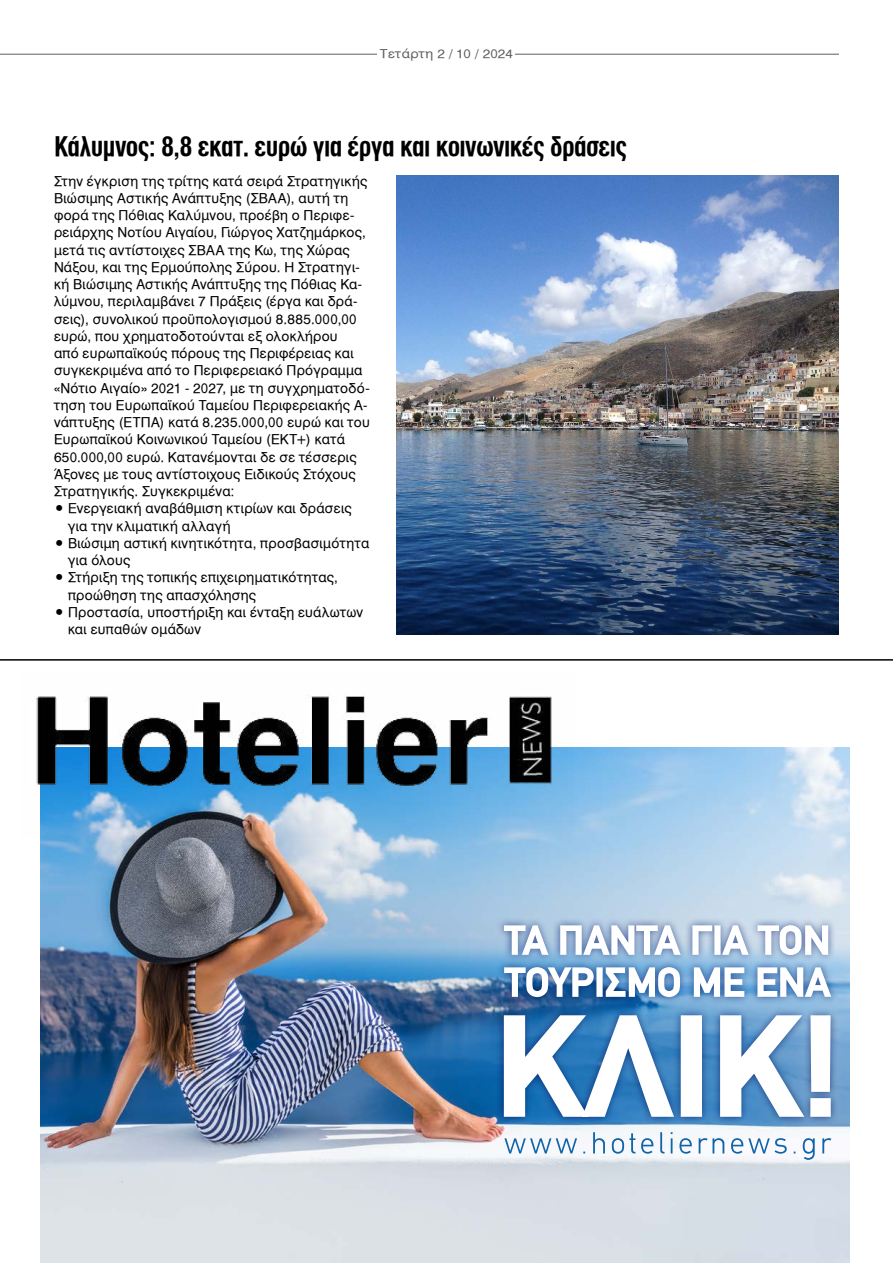
<style>
.page{position:relative;width:893px;height:1263px;background:#fff}
.page>*{position:absolute;margin:0;border:0;box-sizing:border-box;transform-origin:0 0}
.t1{font:27px "UB Helvetica Cond Bold";letter-spacing:-.025em;color:#000}
.t2{font:13.5px/17.2px "UB Helvetica";letter-spacing:.02em;color:#000}
.t3{font:12.15px "UB Helvetica";letter-spacing:.025em;color:#616060;scale:1.11 1}
</style>
<div class="page">
<hr style="left:0;top:659px;width:893px;height:2px;background:#000">
<img style="left:40px;top:747px;width:810px;height:516px">
<img style="left:35px;top:696px;width:540px;height:141px">
<svg style="left:504px;top:1132px;width:327px;height:28px"></svg>
<div style="left:496px;top:917px;width:343px;height:208px;background:#24418e;opacity:.75"></div>
<svg style="left:504px;top:1015px;width:327px;height:102px"></svg>
<svg style="left:504px;top:967px;width:327px;height:30px"></svg>
<svg style="left:504px;top:925px;width:324px;height:30px"></svg>
<img style="left:397px;top:175px;width:442px;height:459px">
<hr style="left:0;top:54px;width:839px;height:1px;background:#616060">
<div style="left:378px;top:48px;width:137px;height:10px;background:#fff"></div>
<p class="t3" style="left:380px;top:47px;width:121px">Τετάρτη 2 / 10 / 2024</p>
<h1 class="t1" style="left:54px;top:131px;width:575px">Κάλυμνος: 8,8 εκατ. ευρώ για έργα και κοινωνικές δράσεις</h1>
<p class="t2" style="left:54px;top:172px;width:317px">Στην έγκριση της τρίτης κατά σειρά Στρατηγικής Βιώσιμης Αστικής Ανάπτυξης (ΣΒΑΑ), αυτή τη φορά της Πόθιας Καλύμνου, προέβη ο Περιφε&shy;ρειάρχης Νοτίου Αιγαίου, Γιώργος Χατζημάρκος, μετά τις αντίστοιχες ΣΒΑΑ της Κω, της Χώρας Νάξου, και της Ερμούπολης Σύρου. Η Στρατηγι&shy;κή Βιώσιμης Αστικής Ανάπτυξης της Πόθιας Κα&shy;λύμνου, περιλαμβάνει 7 Πράξεις (έργα και δρά&shy;σεις), συνολικού προϋπολογισμού 8.885.000,00 ευρώ, που χρηματοδοτούνται εξ ολοκλήρου<br>από ευρωπαϊκούς πόρους της Περιφέρειας και συγκεκριμένα από το Περιφερειακό Πρόγραμμα «Νότιο Αιγαίο» 2021 - 2027, με τη συγχρηματοδό&shy;τηση του Ευρωπαϊκού Ταμείου Περιφερειακής Α&shy;νάπτυξης (ΕΤΠΑ) κατά 8.235.000,00 ευρώ και του Ευρωπαϊκού Κοινωνικού Ταμείου (ΕΚΤ+) κατά 650.000,00 ευρώ. Κατανέμονται δε σε τέσσερις Άξονες με τους αντίστοιχους Ειδικούς Στόχους Στρατηγικής. Συγκεκριμένα:</p>
<p class="t2" style="left:68px;top:500px;width:285px;text-indent:-14px">• Ενεργειακή αναβάθμιση κτιρίων και δράσεις για την κλιματική αλλαγή</p>
<p class="t2" style="left:68px;top:535px;width:303px;text-indent:-14px">• Βιώσιμη αστική κινητικότητα, προσβασιμότητα για όλους</p>
<p class="t2" style="left:68px;top:569px;width:271px;text-indent:-14px">• Στήριξη της τοπικής επιχειρηματικότητας, προώθηση της απασχόλησης</p>
<p class="t2" style="left:68px;top:604px;width:297px;text-indent:-14px">• Προστασία, υποστήριξη και ένταξη ευάλωτων και ευπαθών ομάδων</p>
</div>
